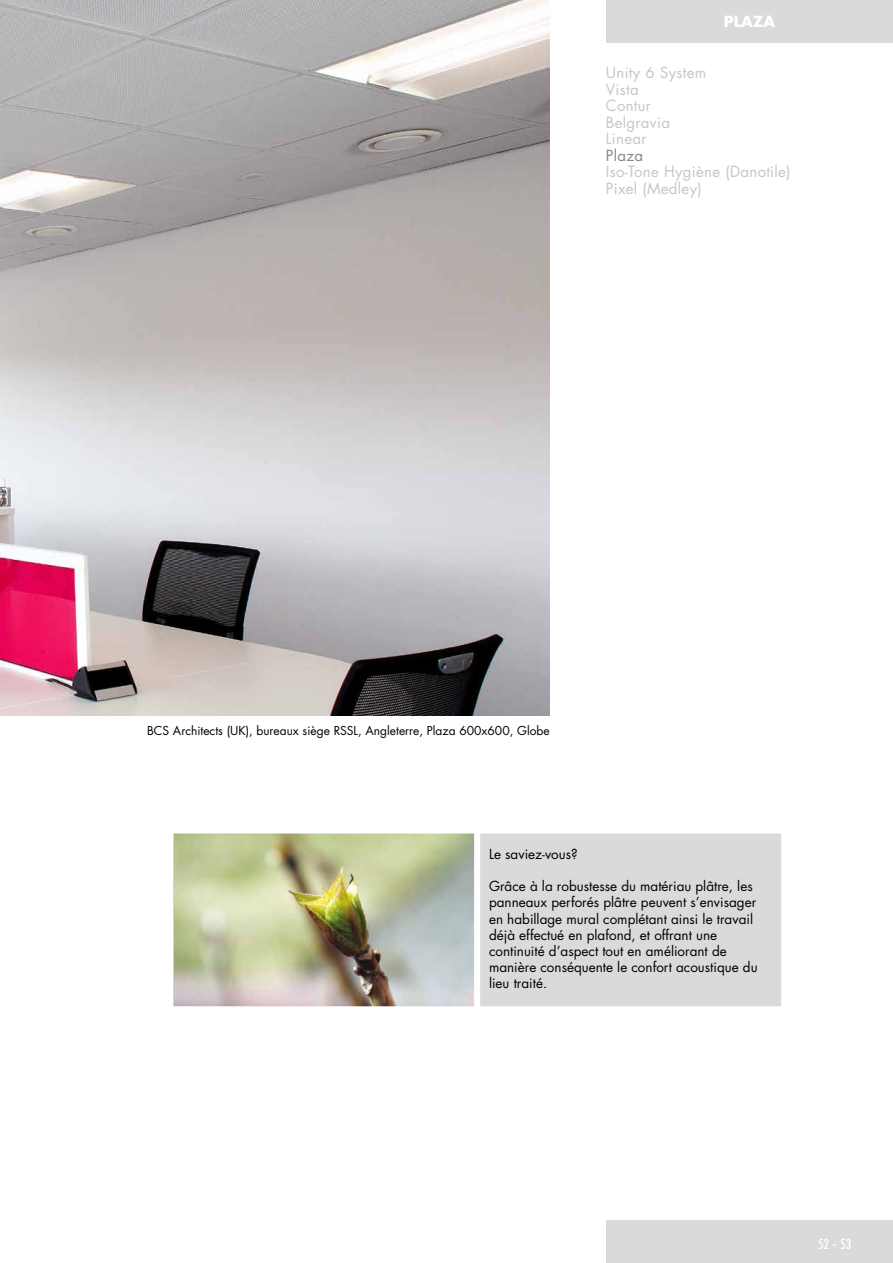
<style>
.page{position:relative;width:893px;height:1263px;background:#fff}
.page>*{position:absolute;margin:0;border:0;box-sizing:border-box;transform-origin:0 0}
.t1{font:15px/16.5px "Futura Std";letter-spacing:.02em;color:#c6c6c6}
.t2{font:700 15px "Futura Std";color:#fff}
.t3{font:15px "Futura Std";color:#878787}
.t4{font:13.5px/16.2px "Futura Std";color:#000}
.t5{font:13.5px "Futura CE Condensed";color:#fff}
.t6{font:12px "Futura Std";color:#000}
.s1{font-family:"Futura Std";font-size:16.5px}
</style>
<div class="page">
<div style="left:606px;top:1220px;width:287px;height:43px;background:#dadada"></div>
<div style="left:606px;top:0;width:287px;height:43px;background:#dadada"></div>
<img style="left:0;top:0;width:550px;height:715px">
<img style="left:175px;top:834px;width:298px;height:171px">
<div style="left:170px;top:830px;width:307px;height:179px;border:3px solid #fff"></div>
<div style="left:477px;top:830px;width:307px;height:179px;background:#dadada;border:3px solid #fff"></div>
<p class="t2" style="left:724px;top:12px;width:53px">PLAZA</p>
<p class="t1" style="left:606px;top:65px;width:102px">Unity 6 System<br>Vista<br>Contur<br>Belgravia<br>Linear</p>
<p class="t3" style="left:606px;top:146px;width:39px">Plaza</p>
<p class="t1" style="left:606px;top:164px;width:186px">Iso-Tone Hygiène (Danotile)<br>Pixel (Medley)</p>
<p class="t6" style="left:147px;top:723px;width:404px">BCS Architects (UK), bureaux siège RSSL, Angleterre, Plaza 600x600, Globe</p>
<p class="t4" style="left:489px;top:846px;width:90px">Le saviez-vous?</p>
<p class="t4" style="left:489px;top:878px;width:270px">Grâce à la robustesse du matériau plâtre, les panneaux perforés plâtre peuvent s’envisager en habillage mural complétant ainsi le travail déjà effectué en plafond, et offrant une continuité d’aspect tout en améliorant de manière conséquente le confort acoustique du lieu traité.</p>
<p class="t5" style="left:818px;top:1236px;width:35px">52 <span class="s1">-</span> 53</p>
</div>
